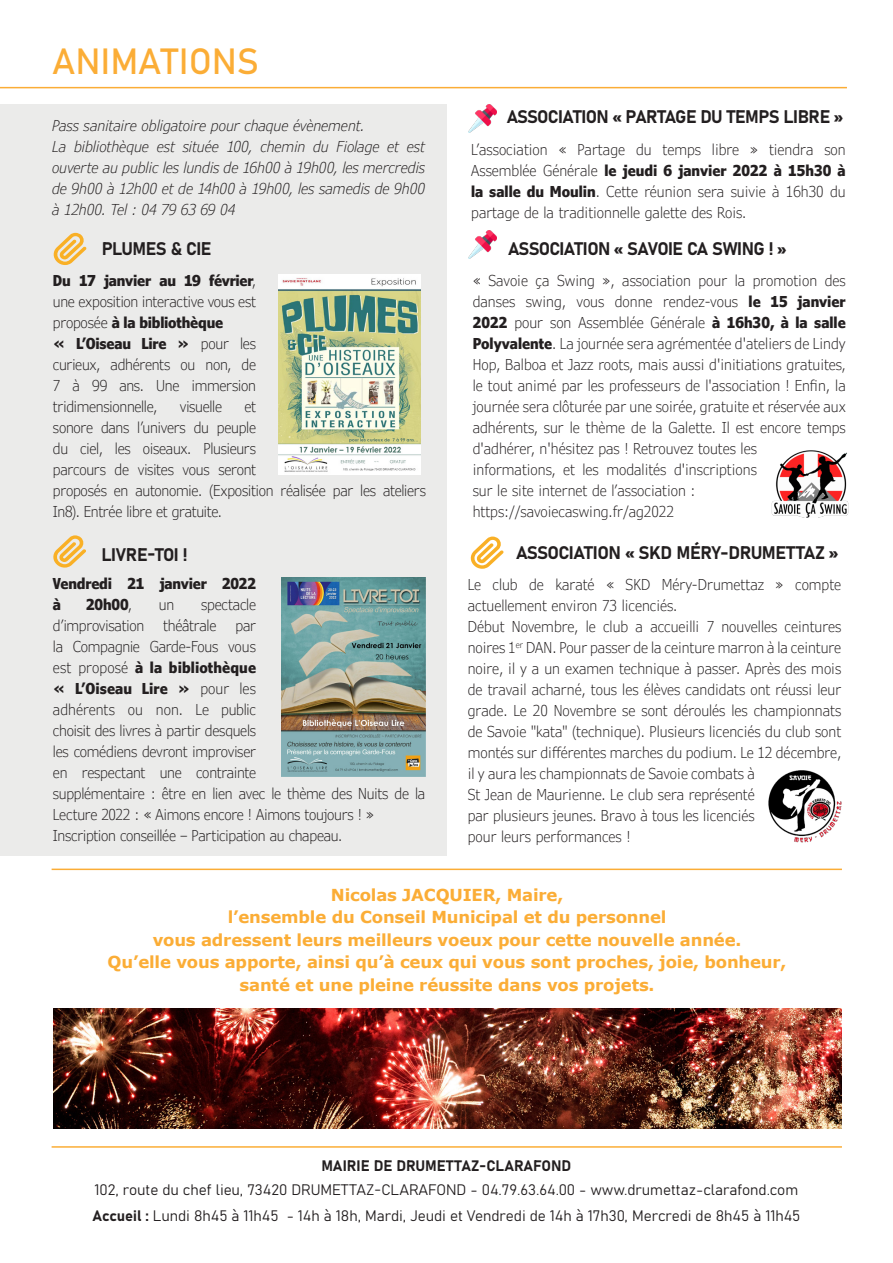
<style>
.page{position:relative;width:893px;height:1263px;background:#fff}
.page>*{position:absolute;margin:0;border:0;box-sizing:border-box;transform-origin:0 0}
.t1{font:36px "Bahnschrift";color:#fbad36}
.t2{font:18px "Bahnschrift";letter-spacing:-.03em;color:#231f20}
.t3{font:700 16.5px "Verdana";letter-spacing:-.01em;color:#fbad36}
.t4{font:300 condensed 15px/21px "Verdana Pro";color:#231f20;text-align:justify}
.t5{font:300 condensed 15px/21px "Verdana Pro";letter-spacing:-.02em;color:#231f20}
.t6{font:italic 300 condensed 15px/21px "Verdana Pro";color:#231f20;text-align:justify}
.t7{font:15px "Bahnschrift";color:#231f20}
.t8{font:300 condensed 15px "Verdana Pro";letter-spacing:-.025em;color:#231f20}
.t9{font:700 condensed 15px/21px "Verdana Pro";letter-spacing:-.015em;color:#231f20}
.s1{font-weight:700}
.s2{font-weight:300}
</style>
<div class="page">
<hr style="left:52px;top:1146px;width:790px;height:2px;background:#fbad36">
<img style="left:771px;top:450px;width:78px;height:67px">
<img style="left:768px;top:770px;width:73px;height:73px">
<hr style="left:52px;top:868px;width:790px;height:2px;background:#fbad36">
<img style="left:53px;top:1008px;width:788px;height:120px">
<div style="left:0;top:105px;width:446px;height:751px;background:#ebebea"></div>
<hr style="left:0;top:87px;width:847px;height:1px;background:#fbad36">
<svg style="left:53px;top:233px;width:34px;height:32px"></svg>
<svg style="left:470px;top:536px;width:34px;height:33px"></svg>
<img style="left:468px;top:104px;width:28px;height:28px">
<img style="left:279px;top:275px;width:141px;height:200px">
<img style="left:282px;top:577px;width:143px;height:200px">
<svg style="left:53px;top:535px;width:33px;height:33px"></svg>
<img style="left:468px;top:231px;width:28px;height:28px">
<p class="t1" style="left:52px;top:34px;width:208px">ANIMATIONS</p>
<p class="t6" style="left:52px;top:116px;width:314px">Pass sanitaire obligatoire pour chaque évènement.</p>
<p class="t6" style="left:52px;top:137px;width:374px">La bibliothèque est située 100, chemin du Fiolage et est ouverte au public les lundis de 16h00 à 19h00, les mercredis de 9h00 à 12h00 et de 14h00 à 19h00, les samedis de 9h00 à 12h00. Tel : 04 79 63 69 04</p>
<p class="t2" style="left:102px;top:235px;width:111px">PLUMES &amp; CIE</p>
<p class="t4" style="left:53px;top:270px;width:205px"><span class="s1">Du 17 janvier au 19 février</span>, une exposition interactive vous est proposée <span class="s1">à la bibliothèque</span></p>
<p class="t4" style="left:53px;top:333px;width:205px"><span class="s1">« L’Oiseau Lire »</span> pour les curieux, adhérents ou non, de 7 à 99 ans. Une immersion tridimensionnelle,</p>
<p class="t5" style="left:180px;top:396px;width:44px">visuelle</p>
<p class="t5" style="left:53px;top:396px;width:375px;text-indent:192px">et<br>sonore dans l’univers du peuple<br>du ciel, les oiseaux. Plusieurs<br>parcours de visites vous seront<br>proposés en autonomie. (Exposition réalisée par les ateliers<br>In8). Entrée libre et gratuite.</p>
<p class="t2" style="left:102px;top:541px;width:87px">LIVRE-TOI !</p>
<p class="t9" style="left:53px;top:573px;width:205px">Vendredi 21 janvier 2022 à</p>
<p class="t9" style="left:86px;top:594px;width:47px">20h00<span class="s2">,</span></p>
<p class="t4" style="left:159px;top:594px;width:17px">un</p>
<p class="t4" style="left:201px;top:594px;width:56px">spectacle</p>
<p class="t8" style="left:53px;top:616px;width:93px">d’improvisation</p>
<p class="t5" style="left:163px;top:615px;width:55px">théâtrale</p>
<p class="t5" style="left:53px;top:615px;width:374px;text-indent:183px">par<br>la Compagnie Garde-Fous vous<br>est proposé <span class="s1">à la bibliothèque<br>« L’Oiseau Lire »</span> pour les<br>adhérents ou non. Le public<br>choisit des livres à partir desquels<br>les comédiens devront improviser<br>en respectant une contrainte<br>supplémentaire : être en lien avec le thème des Nuits de la<br>Lecture 2022 : « Aimons encore ! Aimons toujours ! »</p>
<p class="t8" style="left:53px;top:826px;width:291px">Inscription conseillée – Participation au chapeau.</p>
<p class="t2" style="left:507px;top:103px;width:338px">ASSOCIATION « PARTAGE DU TEMPS LIBRE »</p>
<p class="t4" style="left:471px;top:139px;width:376px">L’association « Partage du temps libre » tiendra son Assemblée Générale <span class="s1">le jeudi 6 janvier 2022 à 15h30 à la salle du Moulin</span>. Cette réunion sera suivie à 16h30 du partage de la traditionnelle galette des Rois.</p>
<p class="t2" style="left:508px;top:235px;width:279px">ASSOCIATION « SAVOIE CA SWING ! »</p>
<p class="t4" style="left:473px;top:270px;width:375px;text-align:left">« Savoie ça Swing », association pour la promotion des danses swing, vous donne rendez-vous <span class="s1">le 15 janvier 2022</span> pour son Assemblée Générale <span class="s1">à 16h30, à la salle Polyvalente</span>. La journée sera agrémentée d'ateliers de Lindy Hop, Balboa et Jazz roots, mais aussi d'initiations gratuites, le tout animé par les professeurs de l'association ! Enfin, la journée sera clôturée par une soirée, gratuite et réservée aux adhérents, sur le thème de la Galette. Il est encore temps d'adhérer, n'hésitez pas ! Retrouvez toutes les<br>informations, et les modalités d'inscriptions<br>sur le site internet de l’association :</p>
<p class="t4" style="left:473px;top:501px;width:203px">https://savoiecaswing.fr/ag2022</p>
<p class="t2" style="left:516px;top:539px;width:323px">ASSOCIATION « SKD MÉRY-DRUMETTAZ »</p>
<p class="t4" style="left:468px;top:574px;width:375px">Le club de karaté « SKD Méry-Drumettaz » compte actuellement environ 73 licenciés.</p>
<p class="t4" style="left:468px;top:616px;width:375px;text-align:left">Début Novembre, le club a accueilli 7 nouvelles ceintures noires 1<sup>er</sup> DAN. Pour passer de la ceinture marron à la ceinture noire, il y a un examen technique à passer. Après des mois de travail acharné, tous les élèves candidats ont réussi leur grade. Le 20 Novembre se sont déroulés les championnats de Savoie "kata" (technique). Plusieurs licenciés du club sont montés sur différentes marches du podium. Le 12 décembre, il y aura les championnats de Savoie combats à<br>St Jean de Maurienne. Le club sera représenté<br>par plusieurs jeunes. Bravo à tous les licenciés<br>pour leurs performances !</p>
<p class="t3" style="left:331px;top:883px;width:234px">Nicolas JACQUIER, Maire,</p>
<p class="t3" style="left:228px;top:906px;width:440px">l’ensemble du Conseil Municipal et du personnel</p>
<p class="t3" style="left:153px;top:928px;width:590px">vous adressent leurs meilleurs voeux pour cette nouvelle année.</p>
<p class="t3" style="left:108px;top:951px;width:680px">Qu’elle vous apporte, ainsi qu’à ceux qui vous sont proches, joie, bonheur,</p>
<p class="t3" style="left:240px;top:973px;width:416px">santé et une pleine réussite dans vos projets.</p>
<p class="t7" style="left:321px;top:1155px;width:251px">MAIRIE DE DRUMETTAZ-CLARAFOND</p>
<p class="t7" style="left:95px;top:1179px;width:705px">102, route du chef lieu, 73420 DRUMETTAZ-CLARAFOND - 04.79.63.64.00 - www.drumettaz-clarafond.com</p>
<p class="t7" style="left:92px;top:1204px;width:709px">Accueil : Lundi 8h45 à 11h45 - 14h à 18h, Mardi, Jeudi et Vendredi de 14h à 17h30, Mercredi de 8h45 à 11h45</p>
</div>
